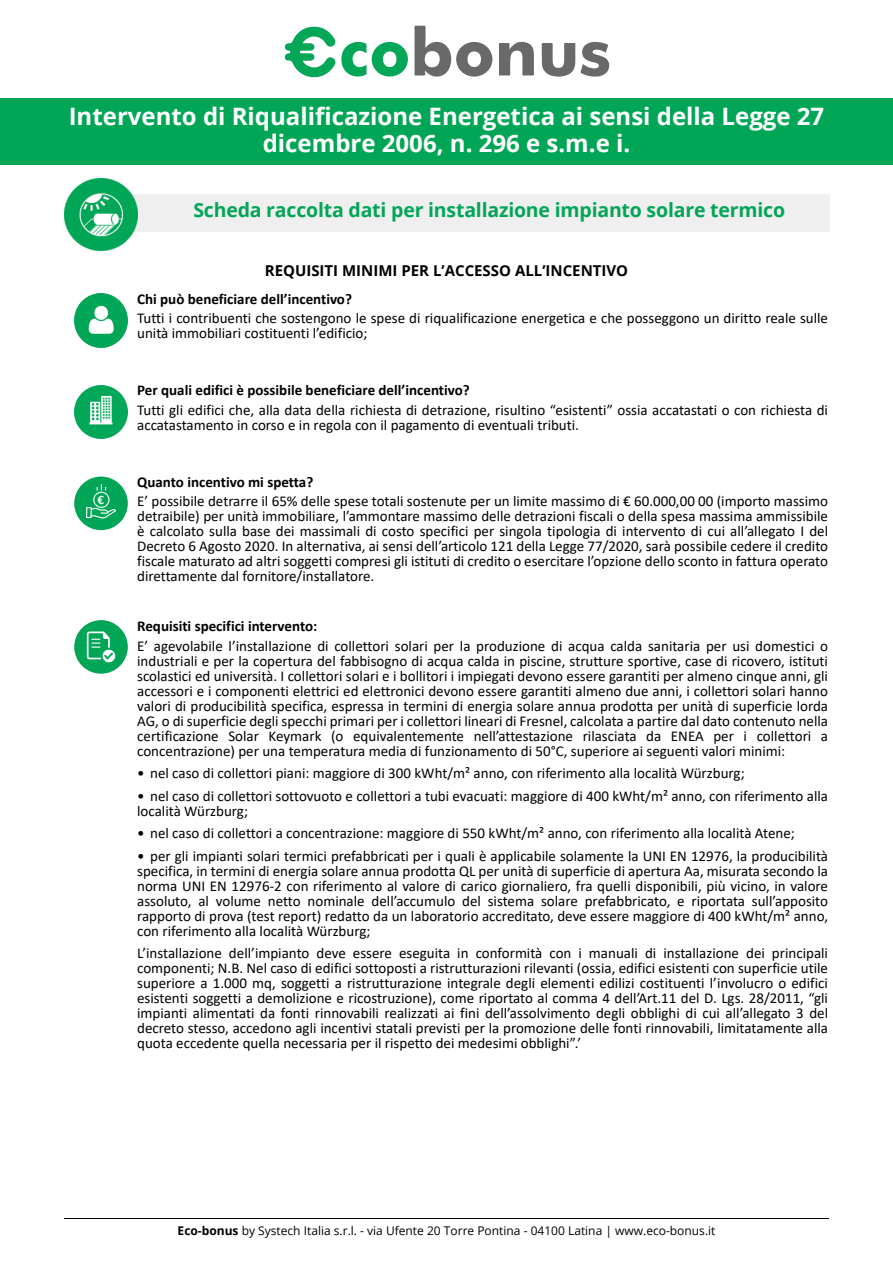
<style>
.page{position:relative;width:893px;height:1263px;background:#fff}
.page>*{position:absolute;margin:0;border:0;box-sizing:border-box;transform-origin:0 0}
.t1{font:700 24px/27px "Open Sans";color:#fff;text-align:center}
.t2{font:700 19.5px "Open Sans";letter-spacing:-.01em;color:#00a656}
.t3{font:15px/15px "Calibri";color:#000;text-align:justify}
.t4{font:700 15px "Calibri";color:#000}
.t5{font:700 15px "Open Sans";color:#000}
.t6{font:700 12.75px "Calibri";color:#fff}
.t7{font:12px "Open Sans";color:#000}
.s1{font-weight:700}
</style>
<div class="page">
<img style="left:65px;top:1218px;width:763px;height:1px">
<div style="left:0;top:98px;width:893px;height:66px;background:#00a656"></div>
<div style="left:103px;top:194px;width:727px;height:38px;background:#efefef"></div>
<svg style="left:499px;top:41px;width:35px;height:35px"></svg>
<svg style="left:542px;top:41px;width:68px;height:36px"></svg>
<svg style="left:285px;top:26px;width:207px;height:52px"></svg>
<img style="left:74px;top:293px;width:54px;height:54px">
<img style="left:74px;top:385px;width:54px;height:54px">
<div style="left:74px;top:620px;width:54px;height:54px;background:#00a656;border-radius:50%"></div>
<svg style="left:87px;top:631px;width:28px;height:31px"></svg>
<div style="left:74px;top:477px;width:54px;height:53px;background:#00a656;border-radius:50%"></div>
<svg style="left:86px;top:484px;width:30px;height:34px"></svg>
<img style="left:65px;top:178px;width:72px;height:73px">
<h1 class="t1" style="left:69px;top:102px;width:757px">Intervento di Riqualificazione Energetica ai sensi della Legge 27 dicembre 2006, n. 296 e s.m.e i.</h1>
<h2 class="t2" style="left:193px;top:196px;width:593px">Scheda raccolta dati per installazione impianto solare termico</h2>
<p class="t5" style="left:265px;top:260px;width:365px">REQUISITI MINIMI PER L’ACCESSO ALL’INCENTIVO</p>
<p class="t4" style="left:137px;top:288px;width:216px">Chi può beneficiare dell’incentivo?</p>
<p class="t3" style="left:137px;top:310px;width:692px">Tutti i contribuenti che sostengono le spese di riqualificazione energetica e che posseggono un diritto reale sulle unità immobiliari costituenti l’edificio;</p>
<p class="t6" style="left:97px;top:490px;width:8px">€</p>
<p class="t4" style="left:137px;top:380px;width:334px">Per quali edifici è possibile beneficiare dell’incentivo?</p>
<p class="t3" style="left:137px;top:402px;width:692px">Tutti gli edifici che, alla data della richiesta di detrazione, risultino “esistenti” ossia accatastati o con richiesta di accatastamento in corso e in regola con il pagamento di eventuali tributi.</p>
<p class="t4" style="left:137px;top:471px;width:178px">Quanto incentivo mi spetta?</p>
<p class="t3" style="left:137px;top:493px;width:692px">E’ possibile detrarre il 65% delle spese totali sostenute per un limite massimo di € 60.000,00 00 (importo massimo detraibile) per unità immobiliare, l’ammontare massimo delle detrazioni fiscali o della spesa massima ammissibile è calcolato sulla base dei massimali di costo specifici per singola tipologia di intervento di cui all’allegato I del Decreto 6 Agosto 2020. In alternativa, ai sensi dell’articolo 121 della Legge 77/2020, sarà possibile cedere il credito fiscale maturato ad altri soggetti compresi gli istituti di credito o esercitare l’opzione dello sconto in fattura operato direttamente dal fornitore/installatore.</p>
<p class="t4" style="left:137px;top:616px;width:182px">Requisiti specifici intervento:</p>
<p class="t3" style="left:137px;top:638px;width:692px">E’ agevolabile l’installazione di collettori solari per la produzione di acqua calda sanitaria per usi domestici o industriali e per la copertura del fabbisogno di acqua calda in piscine, strutture sportive, case di ricovero, istituti scolastici ed università. I collettori solari e i bollitori i impiegati devono essere garantiti per almeno cinque anni, gli accessori e i componenti elettrici ed elettronici devono essere garantiti almeno due anni, i collettori solari hanno valori di producibilità specifica, espressa in termini di energia solare annua prodotta per unità di superficie lorda AG, o di superficie degli specchi primari per i collettori lineari di Fresnel, calcolata a partire dal dato contenuto nella certificazione Solar Keymark (o equivalentemente nell’attestazione rilasciata da ENEA per i collettori a concentrazione) per una temperatura media di funzionamento di 50°C, superiore ai seguenti valori minimi:</p>
<p class="t3" style="left:137px;top:765px;width:609px">• nel caso di collettori piani: maggiore di 300 kWht/m² anno, con riferimento alla località Würzburg;</p>
<p class="t3" style="left:137px;top:788px;width:692px">• nel caso di collettori sottovuoto e collettori a tubi evacuati: maggiore di 400 kWht/m² anno, con riferimento alla località Würzburg;</p>
<p class="t3" style="left:137px;top:825px;width:659px">• nel caso di collettori a concentrazione: maggiore di 550 kWht/m² anno, con riferimento alla località Atene;</p>
<p class="t3" style="left:137px;top:848px;width:692px">• per gli impianti solari termici prefabbricati per i quali è applicabile solamente la UNI EN 12976, la producibilità specifica, in termini di energia solare annua prodotta QL per unità di superficie di apertura Aa, misurata secondo la norma UNI EN 12976-2 con riferimento al valore di carico giornaliero, fra quelli disponibili, più vicino, in valore assoluto, al volume netto nominale dell’accumulo del sistema solare prefabbricato, e riportata sull’apposito rapporto di prova (test report) redatto da un laboratorio accreditato, deve essere maggiore di 400 kWht/m² anno, con riferimento alla località Würzburg;</p>
<p class="t3" style="left:137px;top:945px;width:692px">L’installazione dell’impianto deve essere eseguita in conformità con i manuali di installazione dei principali componenti; N.B. Nel caso di edifici sottoposti a ristrutturazioni rilevanti (ossia, edifici esistenti con superficie utile superiore a 1.000 mq, soggetti a ristrutturazione integrale degli elementi edilizi costituenti l’involucro o edifici esistenti soggetti a demolizione e ricostruzione), come riportato al comma 4 dell’Art.11 del D. Lgs. 28/2011, “gli impianti alimentati da fonti rinnovabili realizzati ai fini dell’assolvimento degli obblighi di cui all’allegato 3 del decreto stesso, accedono agli incentivi statali previsti per la promozione delle fonti rinnovabili, limitatamente alla quota eccedente quella necessaria per il rispetto dei medesimi obblighi”.’</p>
<p class="t7" style="left:178px;top:1223px;width:539px"><span class="s1">Eco-bonus</span> by Systech Italia s.r.l. - via Ufente 20 Torre Pontina - 04100 Latina | www.eco-bonus.it</p>
</div>
